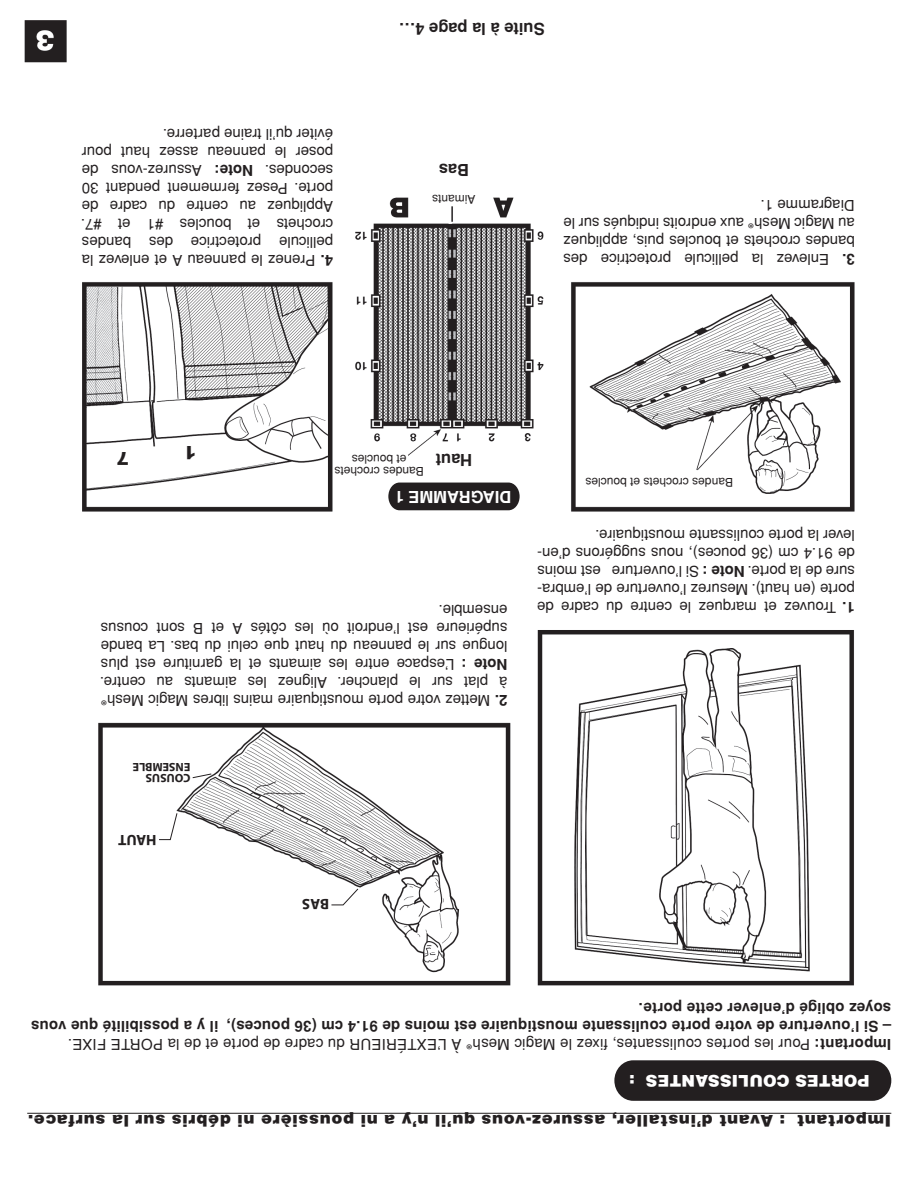
<style>
.page{position:relative;width:918px;height:1188px;background:#fff}
.page>*{position:absolute;margin:0;border:0;box-sizing:border-box;transform-origin:0 0}
.t1{font:900 18px "Arial";color:#231f20}
.t2{font:900 16.5px "Helvetica";letter-spacing:.04em;color:#231f20}
.t3{font:700 16.5px "Helvetica";color:#231f20}
.t4{font:900 16.5px "Helvetica";color:#fff}
.t5{font:700 16.5px "Helvetica";color:#fff}
.t6{font:15px/18px "Helvetica";color:#231f20;text-align:justify}
.t7{font:700 15px/18px "Helvetica";letter-spacing:.015em;color:#231f20}
.t8{font:15px "Myriad Pro";color:#231f20}
.t9{font:700 15px "Myriad Pro";color:#231f20}
.t10{font:12px/12px "Helvetica";color:#231f20;text-align:center}
.t11{font:700 12px/10.5px "Myriad Pro";color:#231f20}
.s1{font-weight:700}
.s2{font-family:"Myriad Pro"}
</style>
<div class="page">
<img style="left:24px;top:20px;width:868px;height:1094px">
<svg style="left:331px;top:888px;width:28px;height:18px"></svg>
<svg style="left:158px;top:812px;width:20px;height:28px"></svg>
<svg style="left:192px;top:773px;width:20px;height:6px"></svg>
<div style="left:57px;top:993px;width:811px;height:162px;background:#fff"></div>
<div style="left:614px;top:1060px;width:277px;height:41px;background:#231f20;border-radius:20px"></div>
<hr style="left:27px;top:1113px;width:864px;height:1px;background:#231f20">
<div style="left:598px;top:472px;width:130px;height:20px;background:#fff"></div>
<div style="left:425px;top:446px;width:57px;height:28px;background:#fff"></div>
<div style="left:339px;top:465px;width:75px;height:13px;background:#fff"></div>
<div style="left:360px;top:452px;width:48px;height:17px;background:#fff"></div>
<div style="left:412px;top:160px;width:74px;height:46px;background:#fff"></div>
<div style="left:368px;top:480px;width:161px;height:38px;background:#fff"></div>
<div style="left:388px;top:483px;width:132px;height:27px;background:#231f20"></div>
<p class="t6" style="left:333px;top:180px;width:253px;text-align:left;rotate:-180deg">secondes.<br>poser le panneau assez haut pour éviter qu’il traine parterre.</p>
<p class="t7" style="left:253px;top:179px;width:40px;rotate:-180deg">Note:</p>
<p class="t6" style="left:333px;top:270px;width:254px;text-align:right;rotate:-180deg"><span class="s1">4.</span> Prenez le panneau A et enlevez la pellicule protectrice des bandes crochets et boucles #1 et #7.<br>Appliquez au centre du cadre de porte. Pesez fermement pendant 30<br>Assurez-vous de</p>
<p class="t3" style="left:545px;top:39px;width:147px;rotate:-180deg">Suite à la page 4…</p>
<p class="t3" style="left:469px;top:180px;width:32px;rotate:-180deg">Bas</p>
<p class="t10" style="left:476px;top:205px;width:45px;rotate:-180deg">Aimants</p>
<p class="t6" style="left:855px;top:251px;width:293px;rotate:-180deg">bandes crochets et boucles puis, appliquez au Magic Mesh<span class="s2">®</span> aux endroits indiqués sur le Diagramme 1.</p>
<p class="t6" style="left:829px;top:269px;width:267px;rotate:-180deg">Enlevez la pellicule protectrice des</p>
<p class="t7" style="left:855px;top:269px;width:14px;rotate:-180deg">3.</p>
<p class="t1" style="left:129px;top:472px;width:14px;rotate:-180deg">7</p>
<p class="t1" style="left:196px;top:465px;width:14px;rotate:-180deg">1</p>
<p class="t3" style="left:472px;top:470px;width:38px;rotate:-180deg">Haut</p>
<p class="t10" style="left:424px;top:478px;width:91px;rotate:-180deg">Bandes crochets et boucles</p>
<p class="t5" style="left:511px;top:506px;width:118px;rotate:-180deg">DIAGRAMME 1</p>
<p class="t10" style="left:733px;top:489px;width:149px;rotate:-180deg">Bandes crochets et boucles</p>
<p class="t6" style="left:507px;top:655px;width:408px;rotate:-180deg">longue sur le panneau du haut que celui du bas. La bande supérieure est l’endroit où les côtés A et B sont cousus ensemble.</p>
<p class="t6" style="left:507px;top:709px;width:409px;text-align:right;rotate:-180deg"><span class="s1">2.</span> Mettez votre porte moustiquaire mains libres Magic Mesh<span class="s2">® </span>à plat sur le plancher. Alignez les aimants au centre.<br>L’espace entre les aimants et la garniture est plus</p>
<p class="t7" style="left:507px;top:673px;width:47px;rotate:-180deg">Note :</p>
<p class="t11" style="left:190px;top:784px;width:59px;rotate:-180deg">COUSUS<br>ENSEMBLE</p>
<p class="t9" style="left:156px;top:850px;width:40px;rotate:-180deg">HAUT</p>
<p class="t9" style="left:329px;top:914px;width:28px;rotate:-180deg">BAS</p>
<p class="t6" style="left:855px;top:616px;width:319px;rotate:-180deg"><span class="s1">1.</span> Trouvez et marquez le centre du cadre de porte (en haut). Mesurez l’ouverture de l’embra&shy;sure de la porte. <span class="s1">Note :</span> Si l’ouverture est moins de 91.4 cm (36 pouces), nous suggérons d’en&shy;lever la porte coulissante moustiquaire.</p>
<p class="t7" style="left:891px;top:1036px;width:862px;rotate:-180deg">– Si l’ouverture de votre porte coulissante moustiquaire est moins de 91.4 cm (36 pouces), il y a possibilité que vous soyez obligé d’enlever cette porte.</p>
<p class="t8" style="left:856px;top:1033px;width:624px;rotate:-180deg">For sliding doors, attach the screen to the OUTSIDE of the door frame and to the STATIONARY DOOR.</p>
<p class="t9" style="left:856px;top:1048px;width:74px;rotate:-180deg">Important:</p>
<p class="t6" style="left:891px;top:1054px;width:825px;rotate:-180deg"><span class="s1">Important:</span> Pour les portes coulissantes, fixez le Magic Mesh<span class="s2">®</span> À L’EXTÉRIEUR du cadre de porte et de la PORTE FIXE.</p>
<p class="t4" style="left:869px;top:1091px;width:242px;rotate:-180deg">PORTES COULISSANTES :</p>
<p class="t2" style="left:891px;top:1131px;width:865px;rotate:-180deg">Important : Avant d’installer, assurez-vous qu’il n’y a ni poussière ni débris sur la surface.</p>
</div>
